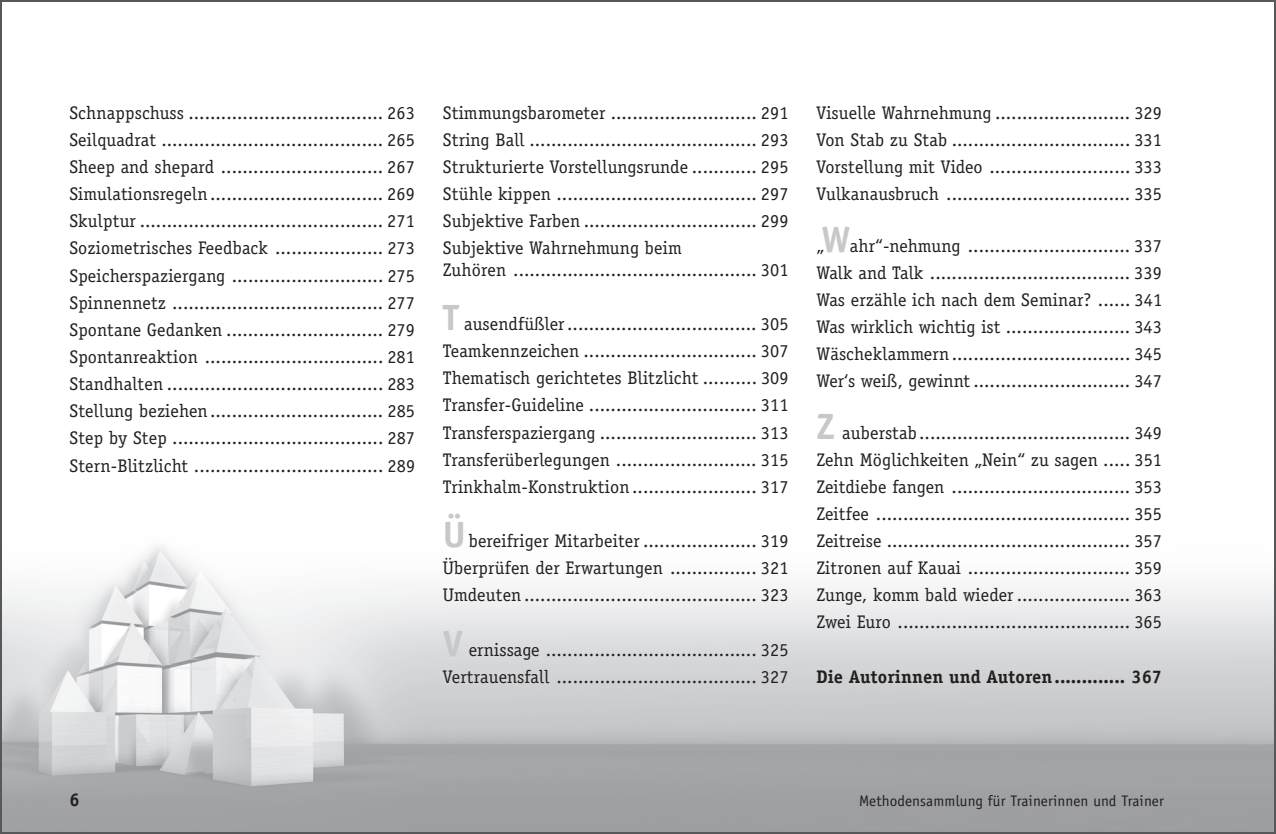
<style>
.page{position:relative;width:1276px;height:834px;background:#fff}
.page>*{position:absolute;margin:0;border:0;box-sizing:border-box;transform-origin:0 0}
.t1{font:18.2px/27.2px "Officina Serif";letter-spacing:.01em;color:#231f20;text-align:justify}
.t2{font:700 18.2px "Officina Serif";letter-spacing:.01em;color:#231f20}
.t3{font:700 18.2px "Officina Sans";color:#231f20}
.t4{font:15.2px "Officina Sans";letter-spacing:.01em;color:#231f20}
.s1{font-family:"Officina Sans";font-weight:700;font-size:36.6px;color:#c7c8ca}
</style>
<div class="page">
<img style="left:3px;top:546px;width:1270px;height:284px">
<p class="t1" style="left:69px;top:99px;width:347px">Schnappschuss .................................... 263<br>Seilquadrat ......................................... 265<br>Sheep and shepard .............................. 267<br>Simulationsregeln................................ 269<br>Skulptur ............................................. 271<br>Soziometrisches Feedback .................... 273<br>Speicherspaziergang ............................ 275<br>Spinnennetz ....................................... 277<br>Spontane Gedanken ............................. 279<br>Spontanreaktion ................................. 281<br>Standhalten ........................................ 283<br>Stellung beziehen................................ 285<br>Step by Step ....................................... 287<br>Stern-Blitzlicht ................................... 289</p>
<p class="t1" style="left:443px;top:99px;width:347px">Stimmungsbarometer ........................... 291<br>String Ball .......................................... 293<br>Strukturierte Vorstellungsrunde ............ 295<br>Stühle kippen ..................................... 297<br>Subjektive Farben ................................ 299<br>Subjektive Wahrnehmung beim</p>
<p class="t1" style="left:443px;top:256px;width:347px">Zuhören ............................................. 301</p>
<p class="t1" style="left:443px;top:310px;width:347px"><span class="s1">T</span> ausendfüßler................................... 305<br>Teamkennzeichen ................................ 307<br>Thematisch gerichtetes Blitzlicht .......... 309<br>Transfer-Guideline ............................... 311<br>Transferspaziergang ............................. 313<br>Transferüberlegungen .......................... 315<br>Trinkhalm-Konstruktion ....................... 317</p>
<p class="t1" style="left:443px;top:527px;width:347px"><span class="s1">Ü</span> bereifriger Mitarbeiter ..................... 319<br>Überprüfen der Erwartungen ................ 321<br>Umdeuten ........................................... 323</p>
<p class="t1" style="left:443px;top:636px;width:347px"><span class="s1">V</span> ernissage ....................................... 325<br>Vertrauensfall ..................................... 327</p>
<p class="t1" style="left:816px;top:99px;width:347px">Visuelle Wahrnehmung ......................... 329<br>Von Stab zu Stab ................................. 331<br>Vorstellung mit Video .......................... 333<br>Vulkanausbruch .................................. 335</p>
<p class="t1" style="left:816px;top:232px;width:347px">„<span class="s1">W</span>ahr“-nehmung .............................. 337<br>Walk and Talk ..................................... 339<br>Was erzähle ich nach dem Seminar? ...... 341<br>Was wirklich wichtig ist ....................... 343<br>Wäscheklammern................................. 345<br>Wer‘s weiß, gewinnt ............................. 347</p>
<p class="t1" style="left:816px;top:418px;width:347px"><span class="s1">Z</span> auberstab....................................... 349<br>Zehn Möglichkeiten „Nein“ zu sagen ..... 351<br>Zeitdiebe fangen ................................. 353<br>Zeitfee ............................................... 355<br>Zeitreise ............................................. 357<br>Zitronen auf Kauai .............................. 359<br>Zunge, komm bald wieder ..................... 363<br>Zwei Euro ........................................... 365</p>
<p class="t2" style="left:816px;top:665px;width:347px">Die Autorinnen und Autoren............. 367</p>
<p class="t3" style="left:69px;top:788px;width:12px">6</p>
<p class="t4" style="left:859px;top:792px;width:306px">Methodensammlung für Trainerinnen und Trainer</p>
</div>
